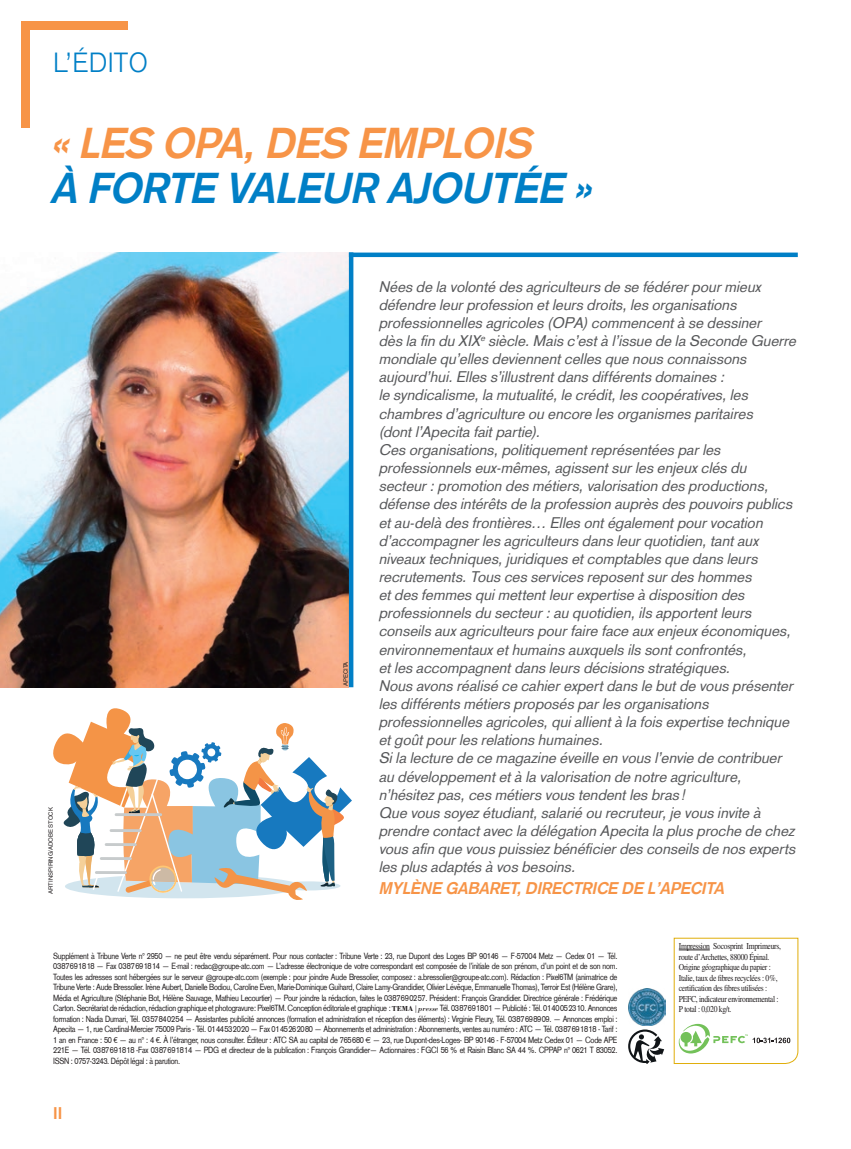
<style>
.page{position:relative;width:851px;height:1149px;background:#fff}
.page>*{position:absolute;margin:0;border:0;box-sizing:border-box;transform-origin:0 0}
.t1{font:italic 700 42px "Basic Commercial LT Com";letter-spacing:-.005em;color:#007fc6}
.t2{font:italic 700 42px "Basic Commercial LT Com";letter-spacing:-.005em;color:#f79447}
.t3{font:300 27px "Basic Commercial LT Com";letter-spacing:.01em;color:#007fc6}
.t4{font:italic 700 16.5px "Basic Commercial LT Com";letter-spacing:-.005em;color:#f79447}
.t5{font:700 16.5px "Basic Commercial LT Com";color:#f79447}
.t6{font:italic 15px/18.1px "Basic Commercial LT Com";color:#57585a}
.t7{font:9px/10.5px "Times LT Std";letter-spacing:-.04em;color:#231f20;scale:.85 1}
.t8{font:8.7px/10.5px "Basic Commercial LT Com";letter-spacing:-.035em;color:#231f20;text-align:justify;scale:.85 1}
.t9{font:6px "Helvetica LT Std";letter-spacing:-.005em;color:#231f20}
.s1{font-family:"Bodoni Std";font-weight:700;font-size:7.5px}
.s2{font-family:"Bodoni Std";font-size:7.5px}
.s3{font-family:"Bodoni Std";font-style:italic;font-size:7.5px}
.s4{font-family:"Euro Sans"}
</style>
<div class="page">
<div style="left:21px;top:21px;width:107px;height:9px;background:#f79447"></div>
<div style="left:21px;top:21px;width:9px;height:107px;background:#f79447"></div>
<img style="left:0;top:252px;width:349px;height:435px">
<div style="left:349px;top:252px;width:448px;height:5px;background:#007fc6"></div>
<svg style="left:628px;top:1029px;width:36px;height:34px"></svg>
<svg style="left:673px;top:937px;width:125px;height:126px"></svg>
<img style="left:628px;top:988px;width:37px;height:37px">
<hr style="left:349px;top:252px;width:4px;height:435px;background:#007fc6">
<svg style="left:53px;top:708px;width:299px;height:192px"></svg>
<h2 class="t3" style="left:53px;top:47px;width:96px">L’ÉDITO</h2>
<h1 class="t2" style="left:53px;top:118px;width:482px">« LES OPA, DES EMPLOIS</h1>
<h1 class="t1" style="left:53px;top:163px;width:542px">À FORTE VALEUR AJOUTÉE »</h1>
<p class="t9" style="left:47px;top:893px;width:88px;rotate:-90deg">ARTINSPIRING/ADOBE STOCK</p>
<p class="t9" style="left:342px;top:686px;width:26px;rotate:-90deg">APECITA</p>
<p class="t6" style="left:379px;top:277px;width:419px">Nées de la volonté des agriculteurs de se fédérer pour mieux défendre leur profession et leurs droits, les organisations professionnelles agricoles (OPA) commencent à se dessiner<br>dès la fin du XIX<sup>e</sup> siècle. Mais c’est à l’issue de la Seconde Guerre mondiale qu’elles deviennent celles que nous connaissons aujourd’hui. Elles s’illustrent dans différents domaines :<br>le syndicalisme, la mutualité, le crédit, les coopératives, les chambres d’agriculture ou encore les organismes paritaires<br>(dont l’Apecita fait partie).<br>Ces organisations, politiquement représentées par les professionnels eux-mêmes, agissent sur les enjeux clés du secteur : promotion des métiers, valorisation des productions, défense des intérêts de la profession auprès des pouvoirs publics et au-delà des frontières… Elles ont également pour vocation d’accompagner les agriculteurs dans leur quotidien, tant aux niveaux techniques, juridiques et comptables que dans leurs recrutements. Tous ces services reposent sur des hommes<br>et des femmes qui mettent leur expertise à disposition des professionnels du secteur : au quotidien, ils apportent leurs conseils aux agriculteurs pour faire face aux enjeux économiques, environnementaux et humains auxquels ils sont confrontés,<br>et les accompagnent dans leurs décisions stratégiques.<br>Nous avons réalisé ce cahier expert dans le but de vous présenter les différents métiers proposés par les organisations professionnelles agricoles, qui allient à la fois expertise technique et goût pour les relations humaines.<br>Si la lecture de ce magazine éveille en vous l’envie de contribuer au développement et à la valorisation de notre agriculture, n’hésitez pas, ces métiers vous tendent les bras!<br>Que vous soyez étudiant, salarié ou recruteur, je vous invite à prendre contact avec la délégation Apecita la plus proche de chez vous afin que vous puissiez bénéficier des conseils de nos experts les plus adaptés à vos besoins.</p>
<p class="t4" style="left:379px;top:877px;width:347px">MYLÈNE GABARET, DIRECTRICE DE L’APECITA</p>
<p class="t8" style="left:53px;top:950px;width:665px">Supplément à Tribune Verte n° 2950 — ne peut être vendu séparément. Pour nous contacter : Tribune Verte : 23, rue Dupont des Loges BP 90146 — F-57004 Metz — Cedex 01 — Tél.<br>0387691818 — Fax 0387691814 — E-mail : redac@groupe-atc.com — L’adresse électronique de votre correspondant est composée de l’initiale de son prénom, d’un point et de son nom.<br>Toutes les adresses sont hébergées sur le serveur @groupe-atc.com (exemple : pour joindre Aude Bressolier, composez : a.bressolier@groupe-atc.com). Rédaction : Pixel6TM (animatrice de Tribune Verte : Aude Bressolier. Irène Aubert, Danielle Bodiou, Caroline Even, Marie-Dominique Guihard, Claire Lamy-Grandidier, Olivier Lévêque, Emmanuelle Thomas), Terroir Est (Hélène Grare), Média et Agriculture (Stéphanie Bot, Hélène Sauvage, Mathieu Lecourtier) — Pour joindre la rédaction, faites le 0387690257. Président: François Grandidier. Directrice générale : Frédérique Carton. Secrétariat de rédaction, rédaction graphique et photogravure: Pixel6TM. Conception éditoriale et graphique : <span class="s1">TEMA</span> <span class="s2">|</span> <span class="s3">presse</span> Tél. 0387691801 — Publicité : Tél. 0140052310. Annonces formation : Nadia Dumari, Tél. 0357840254 — Assistantes publicité annonces (formation et administration et réception des éléments) : Virginie Fleury, Tél. 0387698909. — Annonces emploi :<br>Apecita — 1, rue Cardinal-Mercier 75009 Paris - Tél. 0144532020 — Fax 0145262080 — Abonnements et administration : Abonnements, ventes au numéro : ATC — Tél. 0387691818 - Tarif :<br>1 an en France : 50 € — au n° : 4 €. À l’étranger, nous consulter. Éditeur : ATC SA au capital de 765680 <span class="s4">_</span> — 23, rue Dupont-des-Loges- BP 90146 - F-57004 Metz Cedex 01 — Code APE 221E — Tél. 0387691818 -Fax 0387691814 — PDG et directeur de la publication : François Grandidier— Actionnaires : FGCI 56 % et Raisin Blanc SA 44 %. CPPAP n° 0621 T 83052.<br>ISSN : 0757-3243. Dépôt légal : à parution.</p>
<p class="t7" style="left:678px;top:940px;width:122px">Impression Socosprint Imprimeurs, route d’Archettes, 88000 Épinal.<br>Origine géographique du papier :<br>Italie, taux de fibres recyclées : 0%, certification des fibres utilisées :<br>PEFC, indicateur environnemental :<br>P total : 0,020 kg/t.</p>
<p class="t5" style="left:53px;top:1102px;width:11px">II</p>
</div>
